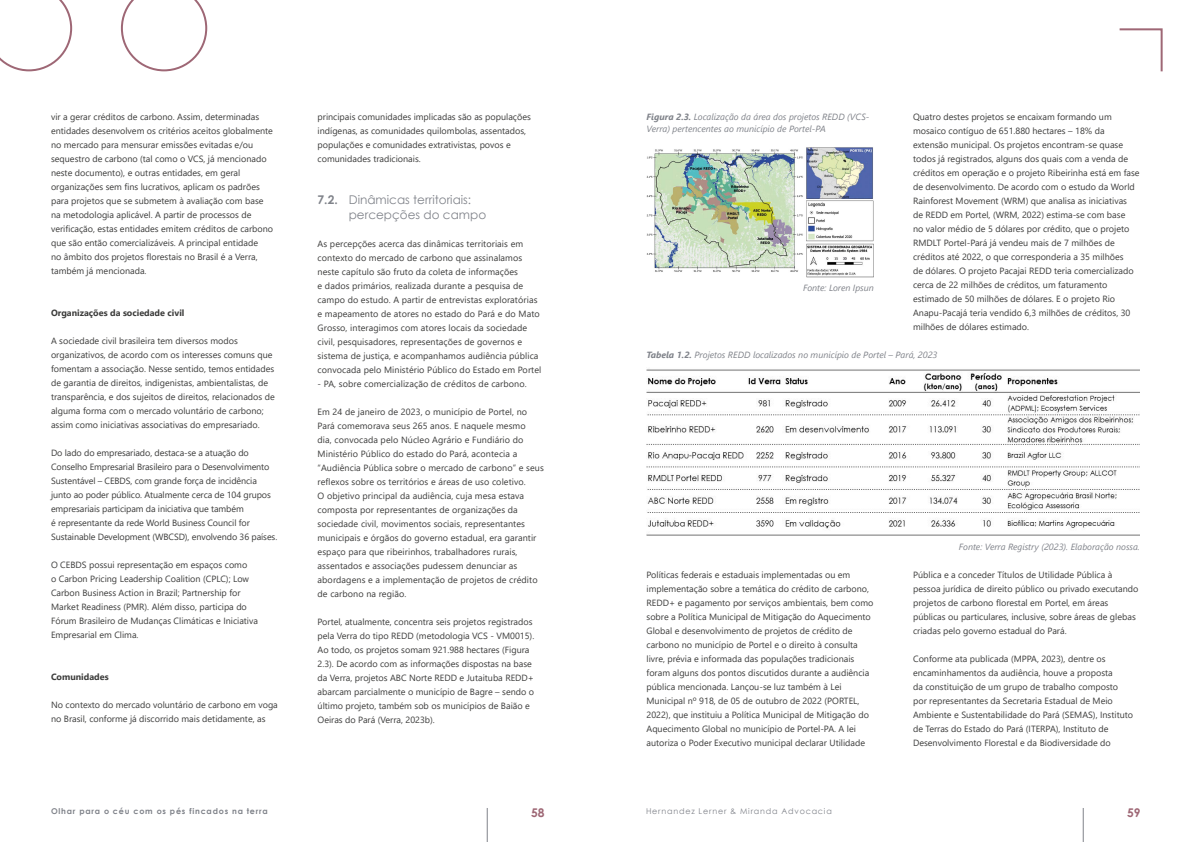
<style>
.page{position:relative;width:1191px;height:842px;background:#fff}
.page>*{position:absolute;margin:0;border:0;box-sizing:border-box;transform-origin:0 0}
.t1{font:12px/14.4px "Century Gothic";color:#80838a}
.t2{font:700 12px "Century Gothic";color:#9e6775}
.t3{font:9px/14px "Segoe UI";color:#3c3c3b}
.t4{font:italic 9px/12px "Segoe UI";color:#80838a}
.t5{font:700 9px "Segoe UI";color:#3c3c3b}
.t6{font:700 8px "Century Gothic";letter-spacing:.1em;color:#80838a}
.t7{font:8px "Century Gothic";letter-spacing:.1em;color:#80838a}
.s1{font-weight:700}
</style>
<div class="page">
<hr style="left:487px;top:808px;width:1px;height:34px;background:#80838a">
<hr style="left:1082px;top:808px;width:1px;height:34px;background:#80838a">
<svg style="left:1119px;top:28px;width:44px;height:44px"></svg>
<svg style="left:121px;top:0;width:86px;height:71px"></svg>
<svg style="left:0;top:0;width:72px;height:71px"></svg>
<img style="left:646px;top:147px;width:227px;height:130px">
<img style="left:646px;top:369px;width:494px;height:167px">
<p class="t3" style="left:51px;top:109px;width:224px">vir a gerar créditos de carbono. Assim, determinadas entidades desenvolvem os critérios aceitos globalmente no mercado para mensurar emissões evitadas e/ou sequestro de carbono (tal como o VCS, já mencionado neste documento), e outras entidades, em geral organizações sem fins lucrativos, aplicam os padrões para projetos que se submetem à avaliação com base na metodologia aplicável. A partir de processos de verificação, estas entidades emitem créditos de carbono que são então comercializáveis. A principal entidade<br>no âmbito dos projetos florestais no Brasil é a Verra, também já mencionada.</p>
<p class="t5" style="left:51px;top:304px;width:135px">Organizações da sociedade civil</p>
<p class="t3" style="left:51px;top:333px;width:225px">A sociedade civil brasileira tem diversos modos organizativos, de acordo com os interesses comuns que fomentam a associação. Nesse sentido, temos entidades de garantia de direitos, indigenistas, ambientalistas, de transparência, e dos sujeitos de direitos, relacionados de alguma forma com o mercado voluntário de carbono; assim como iniciativas associativas do empresariado.</p>
<p class="t3" style="left:51px;top:445px;width:228px">Do lado do empresariado, destaca-se a atuação do Conselho Empresarial Brasileiro para o Desenvolvimento Sustentável – CEBDS, com grande força de incidência junto ao poder público. Atualmente cerca de 104 grupos empresariais participam da iniciativa que também<br>é representante da rede World Business Council for Sustainable Development (WBCSD), envolvendo 36 países.</p>
<p class="t3" style="left:51px;top:557px;width:208px">O CEBDS possui representação em espaços como<br>o Carbon Pricing Leadership Coalition (CPLC); Low Carbon Business Action in Brazil; Partnership for Market Readiness (PMR). Além disso, participa do Fórum Brasileiro de Mudanças Climáticas e Iniciativa Empresarial em Clima.</p>
<p class="t5" style="left:51px;top:668px;width:59px">Comunidades</p>
<p class="t3" style="left:51px;top:697px;width:228px">No contexto do mercado voluntário de carbono em voga no Brasil, conforme já discorrido mais detidamente, as</p>
<p class="t3" style="left:317px;top:109px;width:215px">principais comunidades implicadas são as populações indígenas, as comunidades quilombolas, assentados, populações e comunidades extrativistas, povos e comunidades tradicionais.</p>
<h1 class="t1" style="left:349px;top:193px;width:139px;text-indent:-31px"><span class="s1">7.2.</span> Dinâmicas territoriais: percepções do campo</h1>
<p class="t3" style="left:317px;top:236px;width:225px">As percepções acerca das dinâmicas territoriais em contexto do mercado de carbono que assinalamos neste capítulo são fruto da coleta de informações<br>e dados primários, realizada durante a pesquisa de campo do estudo. A partir de entrevistas exploratórias e mapeamento de atores no estado do Pará e do Mato Grosso, interagimos com atores locais da sociedade civil, pesquisadores, representações de governos e sistema de justiça, e acompanhamos audiência pública convocada pelo Ministério Público do Estado em Portel</p>
<p class="t3" style="left:317px;top:376px;width:211px">- PA, sobre comercialização de créditos de carbono.</p>
<p class="t3" style="left:317px;top:404px;width:228px">Em 24 de janeiro de 2023, o município de Portel, no Pará comemorava seus 265 anos. E naquele mesmo<br>dia, convocada pelo Núcleo Agrário e Fundiário do Ministério Público do estado do Pará, acontecia a “Audiência Pública sobre o mercado de carbono” e seus reflexos sobre os territórios e áreas de uso coletivo.<br>O objetivo principal da audiência, cuja mesa estava composta por representantes de organizações da sociedade civil, movimentos sociais, representantes municipais e órgãos do governo estadual, era garantir espaço para que ribeirinhos, trabalhadores rurais, assentados e associações pudessem denunciar as abordagens e a implementação de projetos de crédito de carbono na região.</p>
<p class="t3" style="left:317px;top:614px;width:218px">Portel, atualmente, concentra seis projetos registrados pela Verra do tipo REDD (metodologia VCS - VM0015).<br>Ao todo, os projetos somam 921.988 hectares (Figura 2.3). De acordo com as informações dispostas na base da Verra, projetos ABC Norte REDD e Jutaituba REDD+ abarcam parcialmente o município de Bagre – sendo o último projeto, também sob os municípios de Baião e Oeiras do Pará (Verra, 2023b).</p>
<p class="t4" style="left:646px;top:109px;width:224px"><span class="s1">Figura 2.3.</span> Localização da área dos projetos REDD (VCS-<br>Verra) pertencentes ao município de Portel-PA</p>
<p class="t4" style="left:803px;top:280px;width:72px">Fonte: Loren Ipsun</p>
<p class="t3" style="left:913px;top:109px;width:228px">Quatro destes projetos se encaixam formando um mosaico contíguo de 651.880 hectares – 18% da extensão municipal. Os projetos encontram-se quase todos já registrados, alguns dos quais com a venda de créditos em operação e o projeto Ribeirinha está em fase de desenvolvimento. De acordo com o estudo da World Rainforest Movement (WRM) que analisa as iniciativas<br>de REDD em Portel, (WRM, 2022) estima-se com base<br>no valor médio de 5 dólares por crédito, que o projeto RMDLT Portel-Pará já vendeu mais de 7 milhões de créditos até 2022, o que corresponderia a 35 milhões<br>de dólares. O projeto Pacajai REDD teria comercializado cerca de 22 milhões de créditos, um faturamento estimado de 50 milhões de dólares. E o projeto Rio Anapu-Pacajá teria vendido 6,3 milhões de créditos, 30 milhões de dólares estimado.</p>
<p class="t4" style="left:646px;top:347px;width:292px"><span class="s1">Tabela 1.2.</span> Projetos REDD localizados no município de Portel – Pará, 2023</p>
<p class="t4" style="left:958px;top:539px;width:183px">Fonte: Verra Registry (2023). Elaboração nossa.</p>
<p class="t3" style="left:646px;top:567px;width:228px">Políticas federais e estaduais implementadas ou em implementação sobre a temática do crédito de carbono, REDD+ e pagamento por serviços ambientais, bem como sobre a Política Municipal de Mitigação do Aquecimento Global e desenvolvimento de projetos de crédito de carbono no município de Portel e o direito à consulta livre, prévia e informada das populações tradicionais foram alguns dos pontos discutidos durante a audiência pública mencionada. Lançou-se luz também à Lei Municipal nº 918, de 05 de outubro de 2022 (PORTEL, 2022), que instituiu a Política Municipal de Mitigação do Aquecimento Global no município de Portel-PA. A lei autoriza o Poder Executivo municipal declarar Utilidade</p>
<p class="t3" style="left:913px;top:567px;width:227px">Pública e a conceder Títulos de Utilidade Pública à pessoa jurídica de direito público ou privado executando projetos de carbono florestal em Portel, em áreas públicas ou particulares, inclusive, sobre áreas de glebas criadas pelo governo estadual do Pará.</p>
<p class="t3" style="left:913px;top:651px;width:221px">Conforme ata publicada (MPPA, 2023), dentre os encaminhamentos da audiência, houve a proposta<br>da constituição de um grupo de trabalho composto por representantes da Secretaria Estadual de Meio Ambiente e Sustentabilidade do Pará (SEMAS), Instituto de Terras do Estado do Pará (ITERPA), Instituto de Desenvolvimento Florestal e da Biodiversidade do</p>
<p class="t6" style="left:51px;top:805px;width:218px">Olhar para o céu com os pés fincados na terra</p>
<h1 class="t2" style="left:531px;top:803px;width:15px">58</h1>
<p class="t7" style="left:646px;top:805px;width:187px">Hernandez Lerner &amp; Miranda Advocacia</p>
<h1 class="t2" style="left:1127px;top:803px;width:15px">59</h1>
</div>
